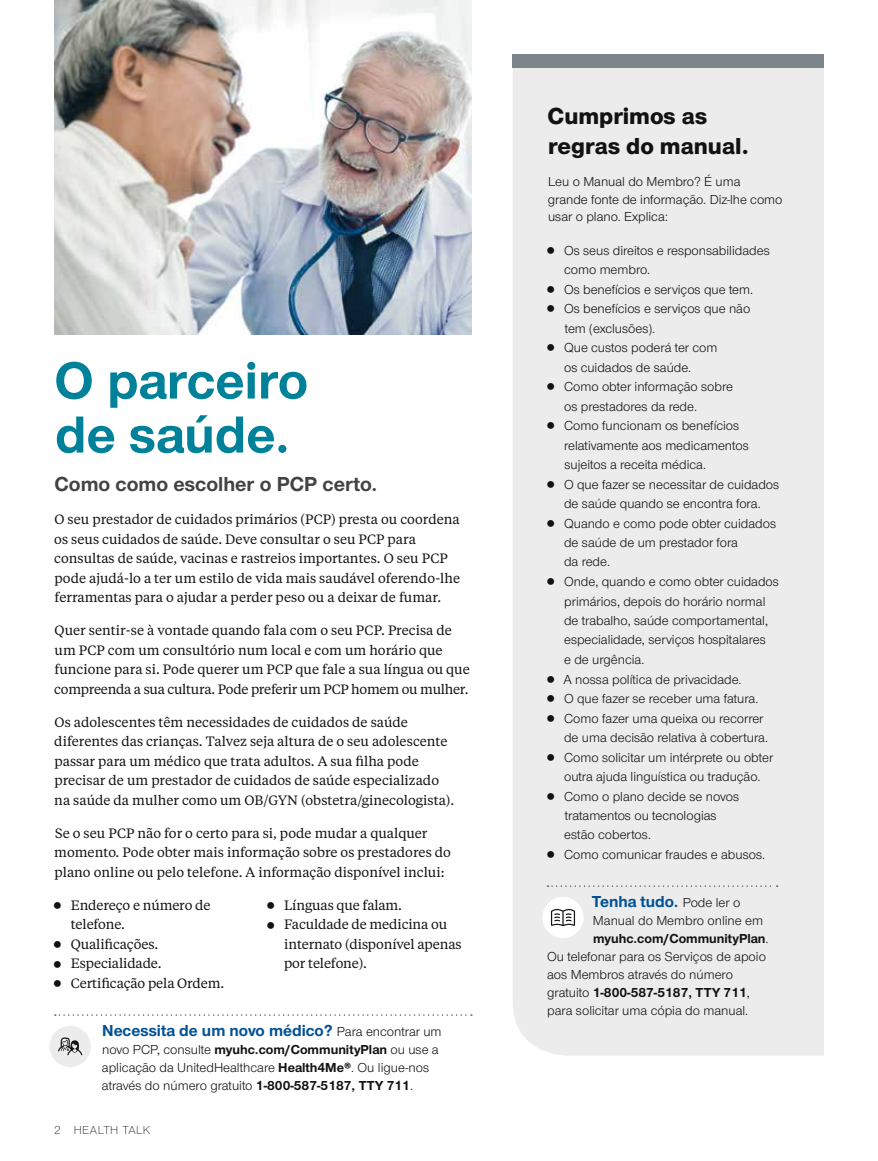
<style>
.page{position:relative;width:878px;height:1161px;background:#fff}
.page>*{position:absolute;margin:0;border:0;box-sizing:border-box;transform-origin:0 0}
.t1{font:700 54px/54px "UHC Sans";color:#00819a}
.t2{font:800 24px/30px "UHC Sans";color:#121212}
.t3{font:700 21px "UHC Sans";color:#424441}
.t4{font:700 16.5px "UHC Sans";color:#005195}
.t5{font:13.5px/19.5px "UHC Sans";color:#121212}
.t6{font:13.5px/19.5px "UHC Serif Text";color:#121212}
.t7{font:700 13.5px "UHC Sans";color:#121212}
.t8{font:300 12px "UHC Sans";letter-spacing:.04em;color:#121212}
.s1{font-weight:400;font-size:13.5px;color:#121212}
.s2{font-weight:700}
.s3{font-weight:400}
</style>
<div class="page">
<div style="left:512px;top:60px;width:312px;height:996px;background:#ebeceb"></div>
<div style="left:513px;top:54px;width:311px;height:14px;background:#7c858a"></div>
<svg style="left:547px;top:885px;width:230px;height:2px"></svg>
<div style="left:542px;top:897px;width:41px;height:41px;background:#fff;border-radius:50%"></div>
<svg style="left:551px;top:909px;width:24px;height:17px"></svg>
<svg style="left:55px;top:1014px;width:417px;height:2px"></svg>
<div style="left:50px;top:1026px;width:41px;height:41px;background:#ebeceb;border-radius:50%"></div>
<svg style="left:58px;top:1037px;width:24px;height:18px"></svg>
<img style="left:54px;top:0;width:417px;height:335px">
<h1 class="t1" style="left:54px;top:352px;width:255px">O parceiro de saúde.</h1>
<h3 class="t3" style="left:55px;top:470px;width:324px">Como como escolher o PCP certo.</h3>
<p class="t6" style="left:54px;top:509px;width:407px">O seu prestador de cuidados primários (PCP) presta ou coordena os seus cuidados de saúde. Deve consultar o seu PCP para consultas de saúde, vacinas e rastreios importantes. O seu PCP pode ajudá-lo a ter um estilo de vida mais saudável oferendo-lhe ferramentas para o ajudar a perder peso ou a deixar de fumar.</p>
<p class="t6" style="left:54px;top:620px;width:417px">Quer sentir-se à vontade quando fala com o seu PCP. Precisa de um PCP com um consultório num local e com um horário que funcione para si. Pode querer um PCP que fale a sua língua ou que compreenda a sua cultura. Pode preferir um PCP homem ou mulher.</p>
<p class="t6" style="left:54px;top:712px;width:401px">Os adolescentes têm necessidades de cuidados de saúde diferentes das crianças. Talvez seja altura de o seu adolescente passar para um médico que trata adultos. A sua filha pode precisar de um prestador de cuidados de saúde especializado na saúde da mulher como um OB/GYN (obstetra/ginecologista).</p>
<p class="t6" style="left:54px;top:823px;width:398px">Se o seu PCP não for o certo para si, pode mudar a qualquer momento. Pode obter mais informação sobre os prestadores do plano online ou pelo telefone. A informação disponível inclui:</p>
<p class="t6" style="left:71px;top:895px;width:155px">Endereço e número de telefone.<br>Qualificações.<br>Especialidade.<br>Certificação pela Ordem.</p>
<p class="t6" style="left:284px;top:895px;width:179px">Línguas que falam.<br>Faculdade de medicina ou internato (disponível apenas por telefone).</p>
<p class="t4" style="left:102px;top:1019px;width:341px">Necessita de um novo médico? <span class="s1">Para encontrar um</span></p>
<p class="t5" style="left:102px;top:1040px;width:338px;line-height:18px">novo PCP, consulte <span class="s2">myuhc.com/CommunityPlan</span> ou use a aplicação da UnitedHealthcare <span class="s2">Health4Me®</span>. Ou ligue-nos através do número gratuito <span class="s2">1-800-587-5187, TTY 711</span>.</p>
<p class="t8" style="left:54px;top:1122px;width:98px">2 HEALTH TALK</p>
<h2 class="t2" style="left:547px;top:100px;width:202px">Cumprimos as regras do manual.</h2>
<p class="t5" style="left:548px;top:172px;width:236px;line-height:18px">Leu o Manual do Membro? É uma grande fonte de informação. Diz-lhe como usar o plano. Explica:</p>
<p class="t5" style="left:563px;top:240px;width:217px">Os seus direitos e responsabilidades como membro.<br>Os benefícios e serviços que tem.<br>Os benefícios e serviços que não<br>tem (exclusões).<br>Que custos poderá ter com<br>os cuidados de saúde.<br>Como obter informação sobre<br>os prestadores da rede.<br>Como funcionam os benefícios relativamente aos medicamentos sujeitos a receita médica.<br>O que fazer se necessitar de cuidados de saúde quando se encontra fora.<br>Quando e como pode obter cuidados de saúde de um prestador fora<br>da rede.<br>Onde, quando e como obter cuidados primários, depois do horário normal de trabalho, saúde comportamental, especialidade, serviços hospitalares<br>e de urgência.<br>A nossa política de privacidade.<br>O que fazer se receber uma fatura.<br>Como fazer uma queixa ou recorrer de uma decisão relativa à cobertura.<br>Como solicitar um intérprete ou obter outra ajuda linguística ou tradução.<br>Como o plano decide se novos tratamentos ou tecnologias<br>estão cobertos.<br>Como comunicar fraudes e abusos.</p>
<p class="t4" style="left:592px;top:891px;width:150px">Tenha tudo. <span class="s1">Pode ler o</span></p>
<p class="t5" style="left:593px;top:910px;width:172px">Manual do Membro online em</p>
<p class="t7" style="left:593px;top:930px;width:177px">myuhc.com/CommunityPlan<span class="s3">.</span></p>
<p class="t5" style="left:547px;top:946px;width:220px">Ou telefonar para os Serviços de apoio</p>
<p class="t5" style="left:547px;top:964px;width:187px">aos Membros através do número</p>
<p class="t7" style="left:547px;top:984px;width:204px"><span class="s3">gratuito</span> 1-800-587-5187, TTY 711<span class="s3">,</span></p>
<p class="t5" style="left:547px;top:1000px;width:202px">para solicitar uma cópia do manual.</p>
</div>
